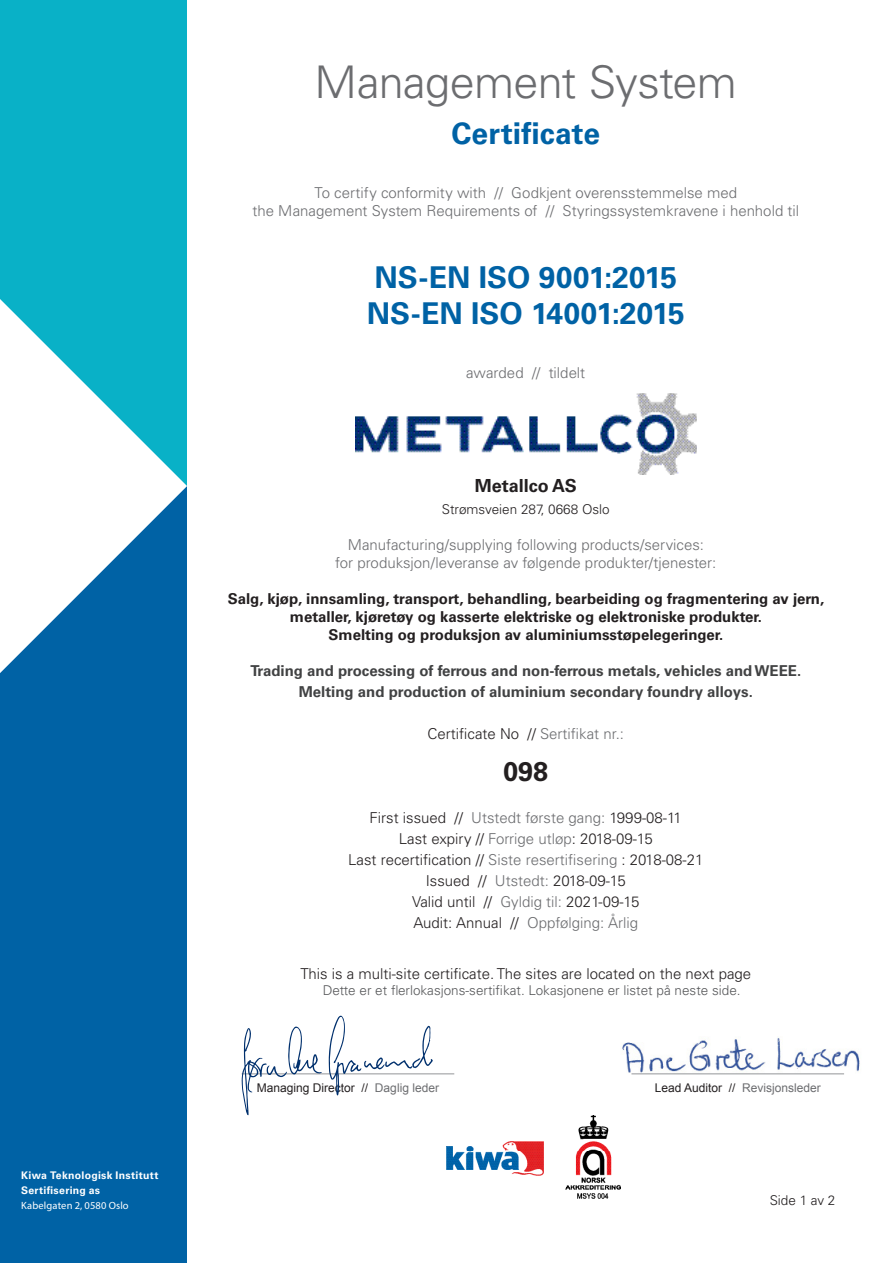
<style>
.page{position:relative;width:893px;height:1263px;background:#fff}
.page>*{position:absolute;margin:0;border:0;box-sizing:border-box;transform-origin:0 0}
.certificate_title{font:300 45px "Univers LT Std";letter-spacing:-.015em;color:#6c6d70}
.certificate{font:700 30px "Univers LT Std";color:#0062a5}
.t1{font:700 27px "Univers LT Std";color:#231f20}
.t2{font:700 18px "Univers LT Std";color:#231f20}
.t3{font:300 15px "Univers LT Std";color:#231f20}
.explanation_text{font:300 15px "Univers LT Std";color:#6c6d70}
.t4{font:700 15px/18px "Univers LT Std";color:#231f20;text-align:center}
.t5{font:700 15px "Univers LT Std";color:#414243}
.t6{font:300 13.5px "Univers LT Std";color:#57585a}
.t7{font:300 13.5px "Univers LT Std";color:#231f20}
.t8{font:12px "Arial";color:#231f20}
.t9{font:12px "Arial";color:#6c6d70}
.t10{font:700 10.5px/15px "Univers LT Std";letter-spacing:.025em;color:#fff}
.t11{font:10.5px "Myriad Pro";letter-spacing:.015em;color:#fff}
.s1{color:#6c6d70}
.s2{color:#231f20}
</style>
<div class="page">
<div style="left:0;top:486px;width:187px;height:777px;background:#0062a5"></div>
<div style="left:0;top:0;width:187px;height:486px;background:#09b1c7"></div>
<svg style="left:0;top:299px;width:187px;height:374px;fill:#fff"></svg>
<img style="left:622px;top:1037px;width:238px;height:36px">
<hr style="left:242px;top:1073px;width:212px;height:1px;background:#939598">
<hr style="left:631px;top:1073px;width:213px;height:1px;background:#939598">
<img style="left:446px;top:1115px;width:175px;height:83px">
<svg style="left:329px;top:1016px;width:104px;height:79px"></svg>
<svg style="left:242px;top:1026px;width:80px;height:89px"></svg>
<img style="left:355px;top:393px;width:341px;height:81px">
<p class="t10" style="left:21px;top:1168px;width:139px">Kiwa Teknologisk Institutt<br>Sertifisering as</p>
<p class="t11" style="left:21px;top:1199px;width:109px">Kabelgaten 2, 0580 Oslo</p>
<p class="certificate_title" style="left:315px;top:55px;width:424px">Management System</p>
<p class="certificate" style="left:451px;top:115px;width:150px">Certificate</p>
<p class="explanation_text" style="left:314px;top:183px;width:424px">To certify conformity with // Godkjent overensstemmelse med</p>
<p class="explanation_text" style="left:252px;top:201px;width:548px">the Management System Requirements of // Styringssystemkravene i henhold til</p>
<p class="certificate" style="left:374px;top:259px;width:304px">NS-EN ISO 9001:2015</p>
<p class="certificate" style="left:367px;top:295px;width:319px">NS-EN ISO 14001:2015</p>
<p class="explanation_text" style="left:466px;top:363px;width:120px">awarded // tildelt</p>
<p class="t2" style="left:475px;top:475px;width:104px">Metallco AS</p>
<p class="t7" style="left:442px;top:501px;width:169px">Strømsveien 287, 0668 Oslo</p>
<p class="explanation_text" style="left:348px;top:535px;width:358px">Manufacturing/supplying following products/services:</p>
<p class="explanation_text" style="left:335px;top:553px;width:383px">for produksjon/leveranse av følgende produkter/tjenester:</p>
<p class="t4" style="left:228px;top:590px;width:598px">Salg, kjøp, innsamling, transport, behandling, bearbeiding og fragmentering av jern, metaller, kjøretøy og kasserte elektriske og elektroniske produkter.</p>
<p class="t4" style="left:329px;top:626px;width:396px">Smelting og produksjon av aluminiumsstøpelegeringer.</p>
<p class="t5" style="left:251px;top:662px;width:552px">Trading and processing of ferrous and non-ferrous metals, vehicles and WEEE.</p>
<p class="t5" style="left:299px;top:683px;width:456px">Melting and production of aluminium secondary foundry alloys.</p>
<p class="t3" style="left:428px;top:724px;width:198px">Certificate No // <span class="s1">Sertifikat nr.:</span></p>
<p class="t1" style="left:503px;top:755px;width:47px">098</p>
<p class="t3" style="left:370px;top:808px;width:314px">First issued // <span class="s1">Utstedt første gang:</span> 1999-08-11</p>
<p class="t3" style="left:399px;top:829px;width:255px">Last expiry // <span class="s1">Forrige utløp</span>: 2018-09-15</p>
<p class="t3" style="left:348px;top:850px;width:357px">Last recertification // <span class="s1">Siste resertifisering</span> : 2018-08-21</p>
<p class="t3" style="left:426px;top:871px;width:202px">Issued // <span class="s1">Utstedt:</span> 2018-09-15</p>
<p class="t3" style="left:412px;top:892px;width:229px">Valid until // <span class="s1">Gyldig til:</span> 2021-09-15</p>
<p class="explanation_text" style="left:414px;top:913px;width:226px"><span class="s2">Audit: Annual //</span> Oppfølging: Årlig</p>
<p class="t3" style="left:300px;top:964px;width:452px">This is a multi-site certificate. The sites are located on the next page</p>
<p class="t6" style="left:323px;top:982px;width:419px">Dette er et flerlokasjons-sertifikat. Lokasjonene er listet på neste side.</p>
<p class="t8" style="left:257px;top:1079px;width:184px">Managing Director // <span class="s1">Daglig leder</span></p>
<p class="t9" style="left:655px;top:1079px;width:168px"><span class="s2">Lead Auditor //</span> Revisjonsleder</p>
<p class="t7" style="left:770px;top:1192px;width:67px">Side 1 av 2</p>
</div>
